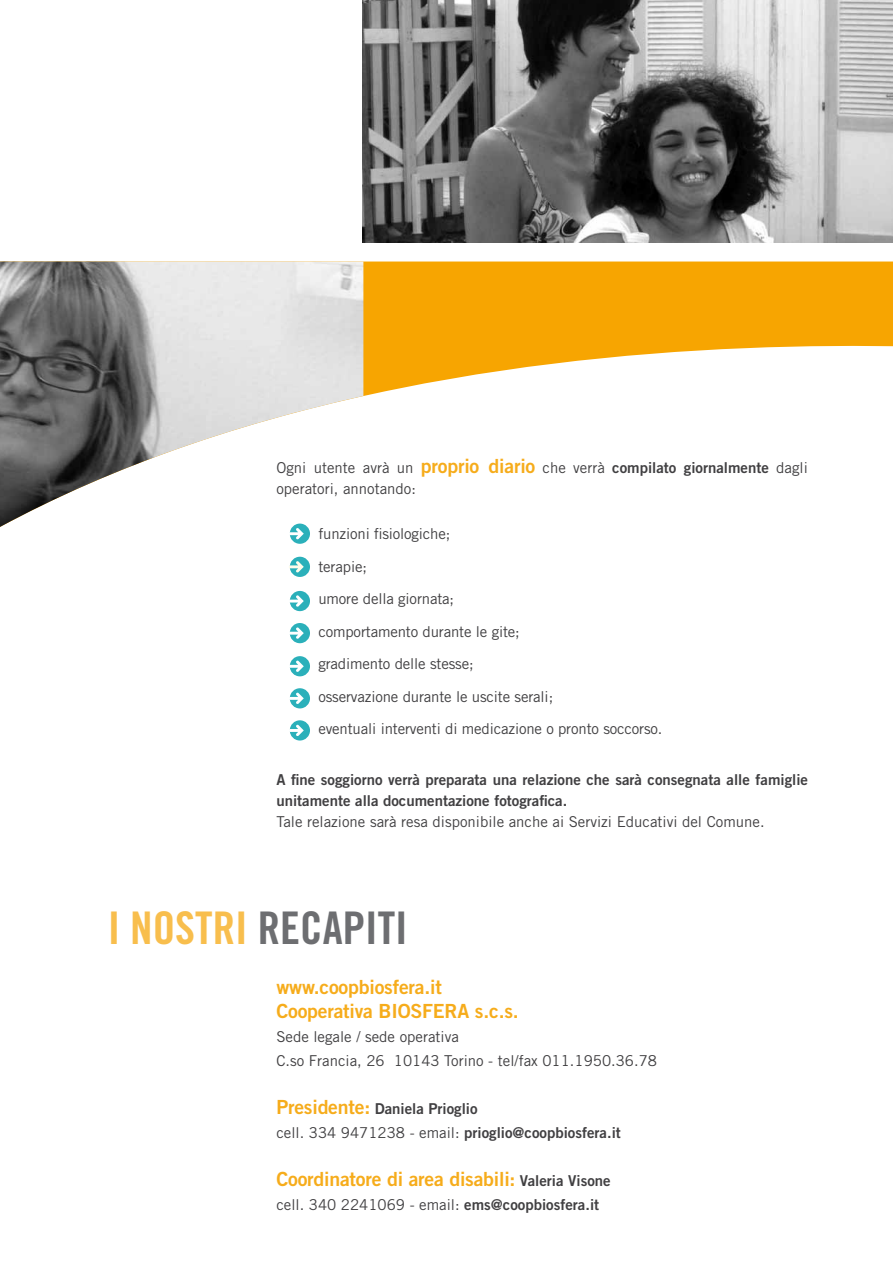
<style>
.page{position:relative;width:893px;height:1263px;background:#fff}
.page>*{position:absolute;margin:0;border:0;box-sizing:border-box;transform-origin:0 0}
.t1{font:45px "Trade Gothic LT Std Bd Cn 20";color:#6d6e71}
.t2{font:19.5px/24px "Trade Gothic LT Std Bd 2";letter-spacing:-.01em;color:#f6ac1b}
.t3{font:15px/32.5px "Trade Gothic LT Std";color:#414042}
.t4{font:15px/21px "Trade Gothic LT Std Bd 2";color:#414042}
.s1{font-family:"Trade Gothic LT Std Bd 2";font-size:19.5px;color:#f6ac1b}
.s2{font-family:"Trade Gothic LT Std Bd 2"}
.s3{color:#f8be4d}
.s4{font-size:19.5px;color:#f6ac1b}
.s5{font-family:"Trade Gothic LT Std"}
.s6{font-size:15px;color:#414042}
</style>
<div class="page">
<svg style="left:298px;top:261px;width:595px;height:296px"></svg>
<img style="left:0;top:261px;width:363px;height:266px">
<svg style="left:289px;top:524px;width:21px;height:20px"></svg>
<svg style="left:289px;top:557px;width:21px;height:20px"></svg>
<svg style="left:289px;top:591px;width:21px;height:20px"></svg>
<svg style="left:289px;top:623px;width:21px;height:20px"></svg>
<svg style="left:289px;top:656px;width:21px;height:20px"></svg>
<svg style="left:289px;top:688px;width:21px;height:20px"></svg>
<svg style="left:289px;top:720px;width:21px;height:21px"></svg>
<img style="left:362px;top:0;width:531px;height:242px">
<p class="t3" style="left:276px;top:457px;width:533px;line-height:21px">Ogni utente avrà un <span class="s1">proprio diario</span> che verrà <span class="s2">compilato giornalmente</span> dagli operatori, annotando:</p>
<p class="t3" style="left:318px;top:517px;width:346px">funzioni fisiologiche;<br>terapie;<br>umore della giornata;<br>comportamento durante le gite;<br>gradimento delle stesse;<br>osservazione durante le uscite serali;<br>eventuali interventi di medicazione o pronto soccorso.</p>
<p class="t4" style="left:276px;top:769px;width:533px">A fine soggiorno verrà preparata una relazione che sarà consegnata alle famiglie unitamente alla documentazione fotografica.</p>
<p class="t3" style="left:276px;top:805px;width:490px">Tale relazione sarà resa disponibile anche ai Servizi Educativi del Comune.</p>
<h1 class="t1" style="left:108px;top:901px;width:301px"><span class="s3">I NOSTRI</span> RECAPITI</h1>
<h2 class="t2" style="left:276px;top:975px;width:244px">www.coopbiosfera.it<br>Cooperativa BIOSFERA s.c.s.</h2>
<p class="t3" style="left:276px;top:1024px;width:382px;line-height:24px">Sede legale / sede operativa<br>C.so Francia, 26 10143 Torino - tel/fax 011.1950.36.78</p>
<p class="t4" style="left:276px;top:1096px;width:346px;line-height:24px"><span class="s4">Presidente:</span> Daniela Prioglio<br><span class="s5">cell. 334 9471238 - email:</span> prioglio@coopbiosfera.it</p>
<h2 class="t2" style="left:276px;top:1167px;width:336px">Coordinatore di area disabili: <span class="s6">Valeria Visone</span></h2>
<p class="t3" style="left:276px;top:1188px;width:324px">cell. 340 2241069 - email: <span class="s2">ems@coopbiosfera.it</span></p>
</div>
